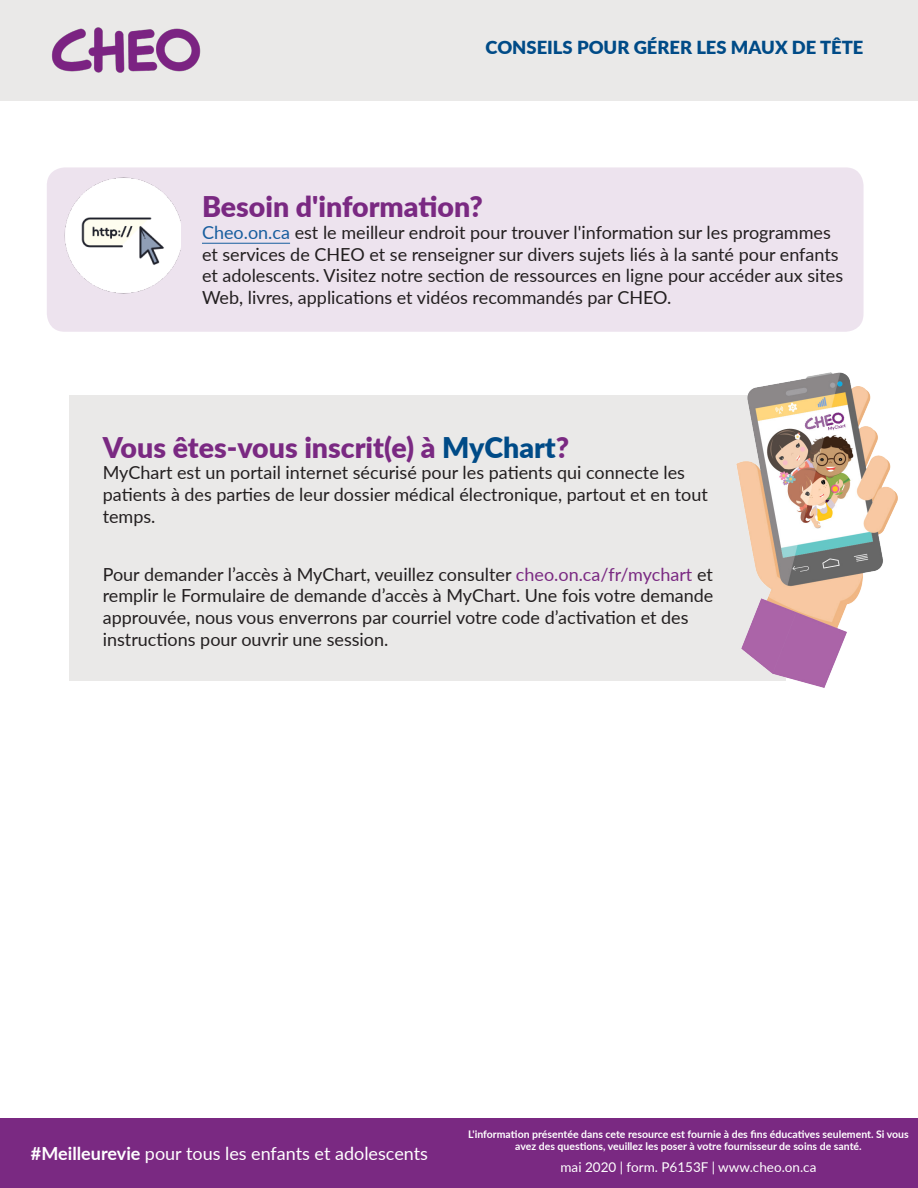
<style>
.page{position:relative;width:918px;height:1188px;background:#fff}
.page>*{position:absolute;margin:0;border:0;box-sizing:border-box;transform-origin:0 0}
.t1{font:900 28.5px "Lato";color:#7a2982}
.t2{font:18px/21.6px "Lato";color:#231f20}
.t3{font:18px "Lato";color:#fff}
.t4{font:900 18px "Lato";color:#004b87}
.t5{font:13.5px "Lato";color:#fff}
.t6{font:700 10.5px/12px "Lato";color:#fff;text-align:center}
.s1{color:#175d9e}
.s2{color:#004b87}
.s3{color:#7a2982}
.s4{font-weight:700}
</style>
<div class="page">
<div style="left:0;top:0;width:918px;height:101px;background:#eae9e8"></div>
<img style="left:51px;top:27px;width:150px;height:46px">
<div style="left:0;top:1119px;width:918px;height:69px;background:#7a2982"></div>
<div style="left:69px;top:395px;width:716px;height:285px;background:#eae9e8"></div>
<img style="left:672px;top:372px;width:226px;height:316px">
<div style="left:47px;top:167px;width:817px;height:165px;background:#ede3ee;border-radius:18px"></div>
<img style="left:64px;top:177px;width:116px;height:117px">
<hr style="left:202px;top:243px;width:88px;height:1px;background:#175d9e">
<p class="t4" style="left:486px;top:34px;width:379px">CONSEILS POUR GÉRER LES MAUX DE TÊTE</p>
<p class="t1" style="left:202px;top:186px;width:283px">Besoin d'information?</p>
<p class="t2" style="left:202px;top:221px;width:643px"><span class="s1">Cheo.on.ca</span> est le meilleur endroit pour trouver l'information sur les programmes et services de CHEO et se renseigner sur divers sujets liés à la santé pour enfants et adolescents. Visitez notre section de ressources en ligne pour accéder aux sites Web, livres, applications et vidéos recommandés par CHEO.</p>
<p class="t1" style="left:103px;top:426px;width:468px">Vous êtes-vous inscrit(e) à <span class="s2">MyChart</span>?</p>
<p class="t2" style="left:103px;top:461px;width:607px">MyChart est un portail internet sécurisé pour les patients qui connecte les patients à des parties de leur dossier médical électronique, partout et en tout temps.</p>
<p class="t2" style="left:103px;top:563px;width:612px">Pour demander l’accès à MyChart, veuillez consulter <span class="s3">cheo.on.ca/fr/mychart</span> et remplir le Formulaire de demande d’accès à MyChart. Une fois votre demande approuvée, nous vous enverrons par courriel votre code d’activation et des instructions pour ouvrir une session.</p>
<p class="t3" style="left:31px;top:1140px;width:399px"><span class="s4">#Meilleurevie</span> pour tous les enfants et adolescents</p>
<p class="t6" style="left:468px;top:1128px;width:442px">L'information présentée dans cete resource est fournie à des fins éducatives seulement. Si vous avez des questions, veuillez les poser à votre fournisseur de soins de santé.</p>
<p class="t5" style="left:561px;top:1158px;width:257px">mai 2020 | form. P6153F | www.cheo.on.ca</p>
</div>
